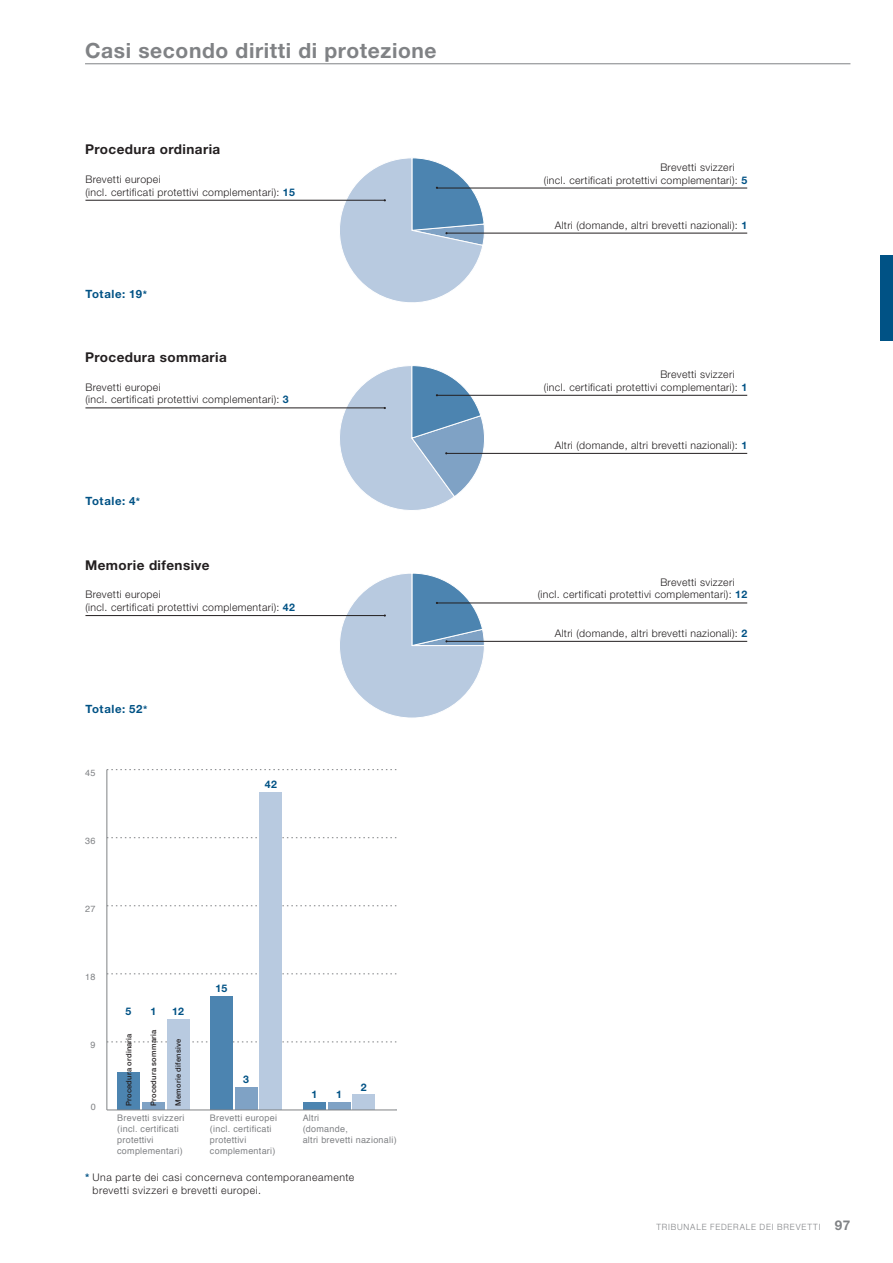
<style>
.page{position:relative;width:893px;height:1263px;background:#fff}
.page>*{position:absolute;margin:0;border:0;box-sizing:border-box;transform-origin:0 0}
.t1{font:700 21px "Helvetica Neue LT Pro";letter-spacing:.03em;color:#808285}
.t2{font:700 13.5px "Helvetica Neue LT Pro";letter-spacing:.03em;color:#231f20}
.t3{font:700 11.4px "Helvetica Neue LT Pro";letter-spacing:.055em;color:#005285}
.t4{font:300 10.5px/12.6px "Helvetica Neue LT Pro";letter-spacing:.03em;color:#231f20}
.t5{font:300 10.5px/12.6px "Helvetica Neue LT Pro";letter-spacing:.05em;color:#231f20}
.t6{font:700 10.5px "Helvetica Neue LT Pro";color:#005285}
.t7{font:9px/10.8px "Helvetica";letter-spacing:.03em;color:#808285}
.t8{font:300 8.7px "Helvetica Neue LT Pro";letter-spacing:.105em;color:#808285;scale:.95 1}
.t9{font:500 7.5px "Helvetica Neue LT Pro";letter-spacing:.03em;color:#231f20}
.s1{font-weight:700;color:#005285}
.s2{font-size:10.5px}
.s3{font-weight:700;font-size:13.5px}
</style>
<div class="page">
<div style="left:880px;top:255px;width:13px;height:85px;background:#005285"></div>
<hr style="left:85px;top:63px;width:765px;height:1px;background:#808285">
<hr style="left:107px;top:770px;width:1px;height:340px;background:#808285">
<svg style="left:107px;top:1042px;width:289px;height:1px"></svg>
<svg style="left:107px;top:973px;width:289px;height:1px"></svg>
<svg style="left:107px;top:905px;width:289px;height:1px"></svg>
<svg style="left:107px;top:837px;width:289px;height:1px"></svg>
<svg style="left:107px;top:769px;width:289px;height:1px"></svg>
<div style="left:167px;top:1019px;width:22px;height:91px;background:#b8cae0"></div>
<div style="left:260px;top:792px;width:22px;height:318px;background:#b8cae0"></div>
<div style="left:353px;top:1095px;width:22px;height:15px;background:#b8cae0"></div>
<div style="left:142px;top:1102px;width:22px;height:8px;background:#7fa2c5"></div>
<div style="left:235px;top:1087px;width:22px;height:23px;background:#7fa2c5"></div>
<div style="left:328px;top:1102px;width:22px;height:8px;background:#7fa2c5"></div>
<div style="left:117px;top:1072px;width:23px;height:38px;background:#4c84b0"></div>
<div style="left:210px;top:996px;width:23px;height:114px;background:#4c84b0"></div>
<div style="left:303px;top:1102px;width:22px;height:8px;background:#4c84b0"></div>
<hr style="left:107px;top:1110px;width:289px;height:1px;background:#808285">
<hr style="left:437px;top:395px;width:310px;height:1px;background:#231f20">
<hr style="left:446px;top:233px;width:301px;height:1px;background:#231f20">
<hr style="left:446px;top:453px;width:301px;height:1px;background:#231f20">
<hr style="left:446px;top:641px;width:301px;height:1px;background:#231f20">
<hr style="left:85px;top:200px;width:300px;height:1px;background:#231f20">
<hr style="left:85px;top:408px;width:300px;height:1px;background:#231f20">
<hr style="left:437px;top:603px;width:310px;height:1px;background:#231f20">
<hr style="left:85px;top:615px;width:300px;height:1px;background:#231f20">
<hr style="left:437px;top:188px;width:310px;height:1px;background:#231f20">
<svg style="left:339px;top:365px;width:146px;height:145px"></svg>
<svg style="left:339px;top:573px;width:146px;height:145px"></svg>
<svg style="left:339px;top:158px;width:146px;height:145px"></svg>
<h1 class="t1" style="left:85px;top:37px;width:353px">Casi secondo diritti di protezione</h1>
<p class="t2" style="left:85px;top:141px;width:137px">Procedura ordinaria</p>
<p class="t4" style="left:85px;top:173px;width:211px">Brevetti europei<br>(incl. certificati protettivi complementari): <span class="s1">15</span></p>
<p class="t3" style="left:85px;top:286px;width:63px">Totale: 19<span class="s2">*</span></p>
<p class="t2" style="left:85px;top:349px;width:143px">Procedura sommaria</p>
<p class="t4" style="left:85px;top:381px;width:205px">Brevetti europei<br>(incl. certificati protettivi complementari): <span class="s1">3</span></p>
<p class="t3" style="left:85px;top:494px;width:56px">Totale: 4<span class="s2">*</span></p>
<p class="t2" style="left:85px;top:556px;width:126px">Memorie difensive</p>
<p class="t4" style="left:85px;top:588px;width:211px">Brevetti europei<br>(incl. certificati protettivi complementari): <span class="s1">42</span></p>
<p class="t3" style="left:85px;top:702px;width:63px">Totale: 52<span class="s2">*</span></p>
<p class="t7" style="left:85px;top:767px;width:12px">45</p>
<p class="t7" style="left:85px;top:835px;width:12px">36</p>
<p class="t7" style="left:85px;top:904px;width:12px">27</p>
<p class="t6" style="left:265px;top:777px;width:14px">42</p>
<p class="t7" style="left:85px;top:972px;width:12px">18</p>
<p class="t7" style="left:91px;top:1040px;width:7px">9</p>
<p class="t7" style="left:91px;top:1102px;width:7px">0</p>
<p class="t6" style="left:126px;top:1004px;width:7px">5</p>
<p class="t6" style="left:150px;top:1004px;width:7px">1</p>
<p class="t6" style="left:172px;top:1004px;width:13px">12</p>
<p class="t9" style="left:124px;top:1106px;width:74px;rotate:-90deg">Procedura ordinaria</p>
<p class="t9" style="left:149px;top:1106px;width:78px;rotate:-90deg">Procedura sommaria</p>
<p class="t9" style="left:173px;top:1106px;width:69px;rotate:-90deg">Memorie difensive</p>
<p class="t6" style="left:215px;top:981px;width:13px">15</p>
<p class="t6" style="left:243px;top:1072px;width:7px">3</p>
<p class="t6" style="left:311px;top:1088px;width:7px">1</p>
<p class="t6" style="left:336px;top:1088px;width:7px">1</p>
<p class="t6" style="left:361px;top:1080px;width:7px">2</p>
<p class="t7" style="left:117px;top:1113px;width:69px">Brevetti svizzeri (incl. certificati protettivi complementari)</p>
<p class="t7" style="left:210px;top:1113px;width:69px">Brevetti europei (incl. certificati protettivi complementari)</p>
<p class="t7" style="left:303px;top:1113px;width:96px">Altri<br>(domande,<br>altri brevetti nazionali)</p>
<p class="t5" style="left:93px;top:1171px;width:263px;text-indent:-7px"><span class="s1">*</span> Una parte dei casi concerneva contemporaneamente brevetti svizzeri e brevetti europei.</p>
<p class="t4" style="left:544px;top:161px;width:205px;text-indent:116px">Brevetti svizzeri (incl. certificati protettivi complementari): <span class="s1">5</span></p>
<p class="t4" style="left:555px;top:218px;width:194px">Altri (domande, altri brevetti nazionali): <span class="s1">1</span></p>
<p class="t4" style="left:544px;top:368px;width:205px;text-indent:116px">Brevetti svizzeri (incl. certificati protettivi complementari): <span class="s1">1</span></p>
<p class="t4" style="left:555px;top:439px;width:194px">Altri (domande, altri brevetti nazionali): <span class="s1">1</span></p>
<p class="t4" style="left:538px;top:576px;width:211px;text-indent:123px">Brevetti svizzeri (incl. certificati protettivi complementari): <span class="s1">12</span></p>
<p class="t4" style="left:555px;top:627px;width:194px">Altri (domande, altri brevetti nazionali): <span class="s1">2</span></p>
<p class="t8" style="left:656px;top:1222px;width:206px">TRIBUNALE FEDERALE DEI BREVETTI <span class="s3">97</span></p>
</div>
